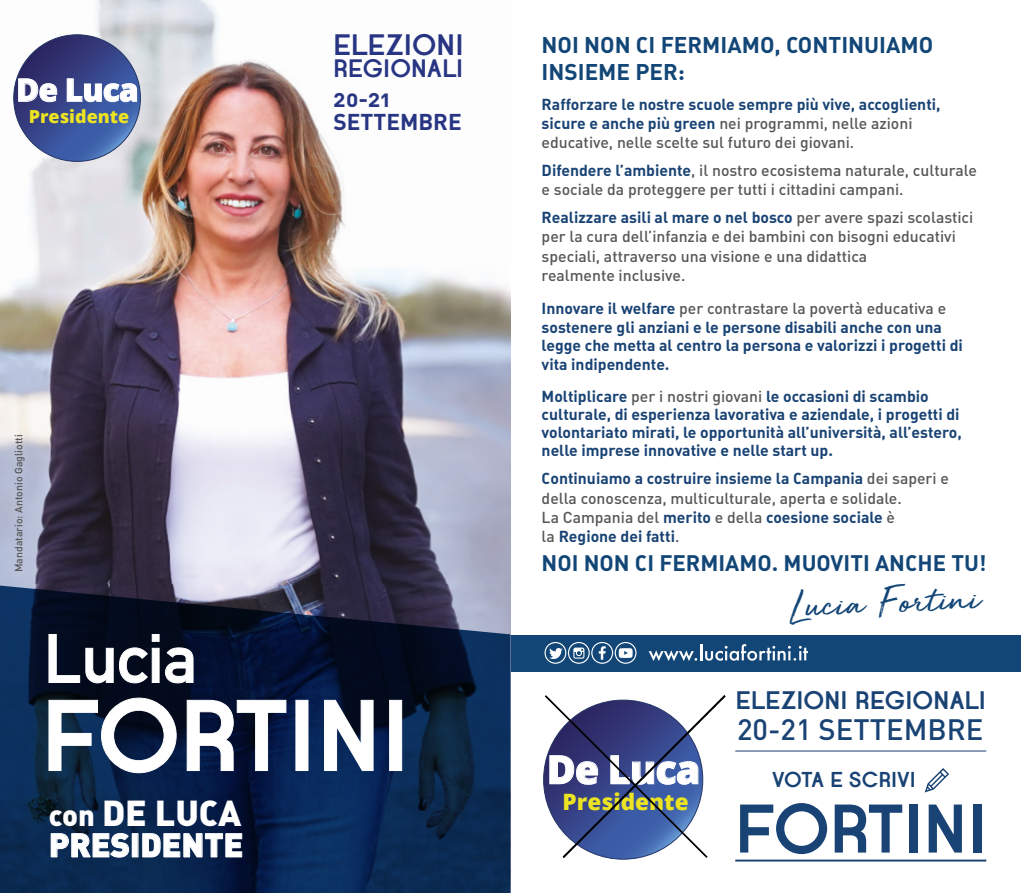
<style>
.page{position:relative;width:1021px;height:893px;background:#fff}
.page>*{position:absolute;margin:0;border:0;box-sizing:border-box;transform-origin:0 0}
.t1{font:700 68.55px "Opificio";color:#194374}
.t2{font:40.95px "Golden Plains";color:#124677}
.t3{font:800 39.3px "Open Sans";letter-spacing:-.02em;color:#fff}
.t4{font:35.7px "DIN Black Alternate";color:#fff}
.t5{font:32.7px "DIN Black Alternate";color:#fff}
.t6{font:800 31.35px "Open Sans";letter-spacing:-.02em;color:#fff}
.t7{font:700 29.4px "Opificio";color:#283583}
.t8{font:500 29.1px "DIN";color:#194374}
.t9{font:700 25.2px "Opificio";color:#194374}
.t10{font:700 25.05px "Opificio";color:#283583}
.t11{font:22.65px/23px "DIN Bold Alternate";color:#283583}
.t12{font:22.5px/27px "DIN Bold Alternate";color:#124677}
.t13{font:800 22.5px "Open Sans";color:#ece322}
.t14{font:22.2px "DIN Bold Alternate";color:#124677}
.t15{font:700 21.45px "Opificio";color:#194374}
.t16{font:800 18px "Open Sans";color:#ece322}
.t17{font:15.75px/18px "DIN Bold Alternate";color:#194374}
.t18{font:500 15.75px/18.9px "DIN";color:#575756}
.t19{font:500 10.5px "DIN";color:#575756}
.s1{font-size:28.95px}
.s2{font-family:"DIN Bold Alternate";font-weight:400;color:#194374}
.s3{font-family:"DIN";font-weight:500;color:#575756}
</style>
<div class="page">
<div style="left:510px;top:635px;width:510px;height:37px;background:#124677"></div>
<svg style="left:544px;top:642px;width:92px;height:22px"></svg>
<svg style="left:648px;top:644px;width:160px;height:17px"></svg>
<svg style="left:543px;top:695px;width:183px;height:165px"></svg>
<hr style="left:735px;top:860px;width:251px;height:1px;background:#194374">
<hr style="left:735px;top:751px;width:251px;height:1px;background:#194374">
<svg style="left:925px;top:768px;width:24px;height:24px"></svg>
<img style="left:0;top:0;width:510px;height:584px">
<svg style="left:0;top:584px;width:510px;height:309px;background:#112649"></svg>
<svg style="left:14px;top:35px;width:126px;height:126px;background:#384a8e"></svg>
<svg style="left:19px;top:79px;width:38px;height:23px"></svg>
<svg style="left:67px;top:79px;width:70px;height:23px;background:#6073ac"></svg>
<svg style="left:49px;top:698px;width:127px;height:75px"></svg>
<svg style="left:187px;top:700px;width:99px;height:71px"></svg>
<div style="left:296px;top:700px;width:12px;height:71px;background:#fff"></div>
<svg style="left:324px;top:700px;width:49px;height:71px"></svg>
<div style="left:389px;top:700px;width:13px;height:71px;background:#fff;border:1px solid #fff"></div>
<svg style="left:49px;top:634px;width:31px;height:49px"></svg>
<svg style="left:86px;top:648px;width:27px;height:35px"></svg>
<svg style="left:119px;top:634px;width:40px;height:49px"></svg>
<svg style="left:165px;top:648px;width:28px;height:35px"></svg>
<svg style="left:51px;top:833px;width:78px;height:24px;background:#3f5877"></svg>
<div style="left:132px;top:833px;width:6px;height:24px;border:1px solid #fff"></div>
<svg style="left:142px;top:833px;width:100px;height:24px;background:#3b4f6f"></svg>
<h3 class="t6" style="left:16px;top:66px;width:124px">De Luca</h3>
<p class="t16" style="left:29px;top:102px;width:102px">Presidente</p>
<p class="t19" style="left:12px;top:572px;width:139px;rotate:-90deg">Mandatario: Antonio Gagliotti</p>
<h3 class="t4" style="left:49px;top:790px;width:194px"><span class="s1">con</span> DE LUCA</h3>
<h3 class="t5" style="left:49px;top:823px;width:196px">PRESIDENTE</h3>
<h3 class="t7" style="left:333px;top:26px;width:132px">ELEZIONI</h3>
<h3 class="t10" style="left:333px;top:52px;width:132px">REGIONALI</h3>
<h3 class="t11" style="left:333px;top:87px;width:129px">20-21<br>SETTEMBRE</h3>
<h3 class="t12" style="left:541px;top:30px;width:393px">NOI NON CI FERMIAMO, CONTINUIAMO<br>INSIEME PER:</h3>
<p class="t17" style="left:541px;top:94px;width:400px">Rafforzare le nostre scuole sempre più vive, accoglienti,</p>
<p class="t18" style="left:541px;top:113px;width:372px"><span class="s2">sicure e anche più green</span> nei programmi, nelle azioni educative, nelle scelte sul futuro dei giovani.</p>
<p class="t18" style="left:541px;top:160px;width:437px"><span class="s2">Difendere l’ambiente</span>, il nostro ecosistema naturale, culturale e sociale da proteggere per tutti i cittadini campani.</p>
<p class="t17" style="left:541px;top:208px;width:433px">Realizzare asili al mare o nel bosco <span class="s3">per avere spazi scolastici</span></p>
<p class="t18" style="left:541px;top:226px;width:416px;line-height:19.5px">per la cura dell’infanzia e dei bambini con bisogni educativi speciali, attraverso una visione e una didattica<br>realmente inclusive.</p>
<p class="t18" style="left:541px;top:298px;width:406px"><span class="s2">Innovare il welfare</span> per contrastare la povertà educativa e</p>
<p class="t17" style="left:541px;top:317px;width:423px">sostenere gli anziani e le persone disabili anche con una legge che metta al centro la persona e valorizzi i progetti di</p>
<p class="t17" style="left:541px;top:348px;width:389px;line-height:31.5px">vita indipendente.<br>Moltiplicare <span class="s3">per i nostri giovani</span> le occasioni di scambio</p>
<p class="t17" style="left:541px;top:404px;width:421px">culturale, di esperienza lavorativa e aziendale, i progetti di volontariato mirati, le opportunità all’università, all’estero, nelle imprese innovative e nelle start up.</p>
<p class="t17" style="left:541px;top:469px;width:409px">Continuiamo a costruire insieme la Campania <span class="s3">dei saperi e</span></p>
<p class="t18" style="left:541px;top:488px;width:361px">della conoscenza, multiculturale, aperta e solidale.</p>
<p class="t17" style="left:541px;top:507px;width:355px;line-height:18.9px"><span class="s3">La Campania del</span> merito <span class="s3">e della</span> coesione sociale <span class="s3">è la</span> Regione dei fatti<span class="s3">.</span></p>
<h3 class="t14" style="left:541px;top:549px;width:446px">NOI NON CI FERMIAMO. MUOVITI ANCHE TU!</h3>
<h2 class="t2" style="left:790px;top:584px;width:190px;rotate:-2deg">Lucia Fortini</h2>
<h3 class="t3" style="left:547px;top:740px;width:155px">De Luca</h3>
<h3 class="t13" style="left:562px;top:785px;width:128px">Presidente</h3>
<h3 class="t9" style="left:735px;top:684px;width:252px">ELEZIONI REGIONALI</h3>
<h3 class="t8" style="left:737px;top:711px;width:248px">20-21 SETTEMBRE</h3>
<h3 class="t15" style="left:772px;top:766px;width:145px">VOTA E SCRIVI</h3>
<h1 class="t1" style="left:734px;top:785px;width:254px">FORTINI</h1>
</div>
